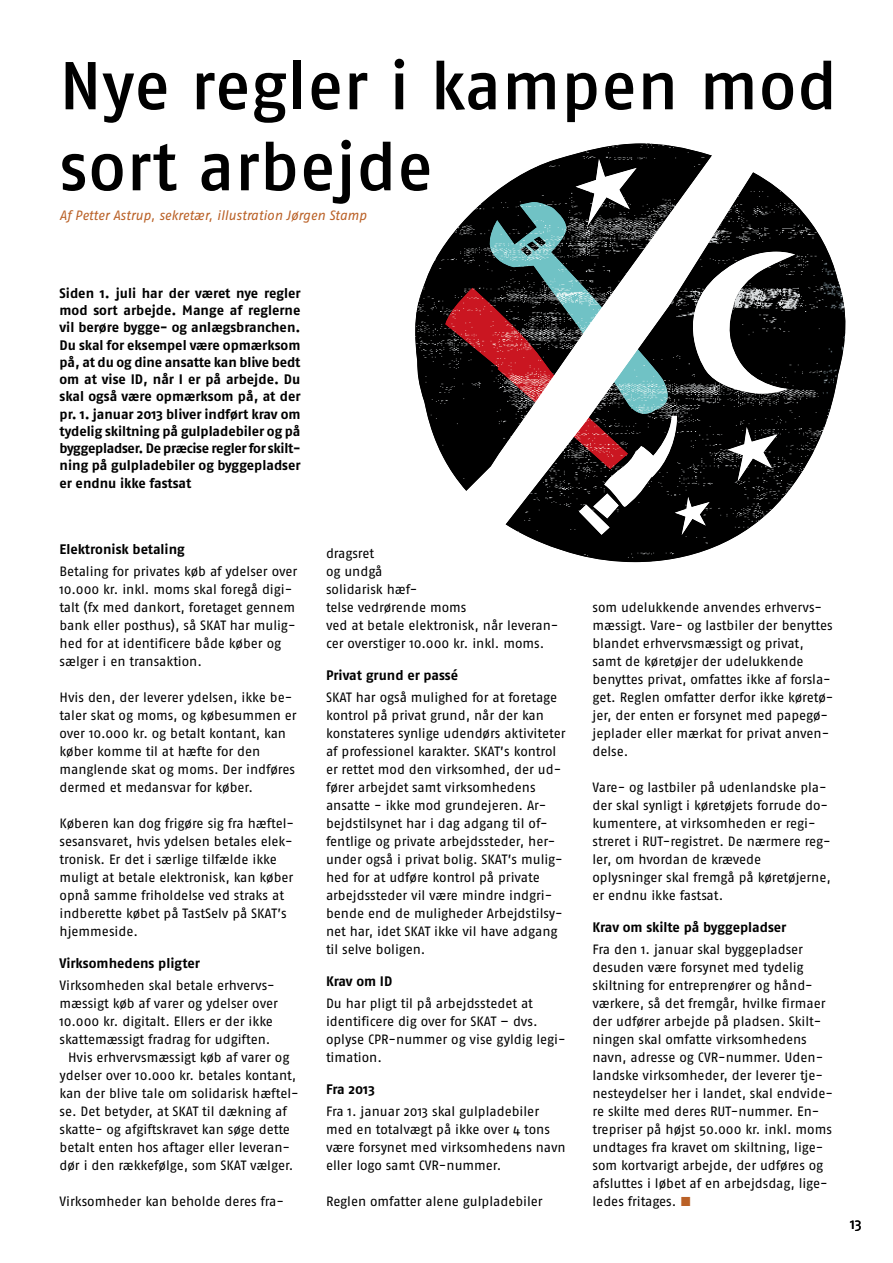
<style>
.page{position:relative;width:893px;height:1263px;background:#fff}
.page>*{position:absolute;margin:0;border:0;box-sizing:border-box;transform-origin:0 0}
.overskrift{font:67.5px/81px "Fago No Med";letter-spacing:.01em;color:#000}
.t1{font:15px "Fago No";color:#000}
.brød_mellem_rubrik{font:700 13.8px/17.2px "Fago No";letter-spacing:-.005em;color:#000;text-align:justify}
.brød_først{font:13.5px/18px "Fago No";letter-spacing:-.005em;color:#000}
.brød{font:13.5px/18px "Fago No";letter-spacing:-.005em;color:#000}
.FORFATTER{font:italic 13.5px "Fago No";letter-spacing:-.005em;color:#ba6127}
.s1{font-family:"Fago No Bold Expert";font-size:12.75px;color:#ba6127}
</style>
<div class="page">
<img style="left:415px;top:310px;width:299px;height:252px">
<img style="left:417px;top:204px;width:406px;height:340px">
<svg style="left:445px;top:178px;width:350px;height:357px"></svg>
<img style="left:452px;top:143px;width:312px;height:404px">
<img style="left:823px;top:241px;width:5px;height:190px">
<img style="left:823px;top:247px;width:23px;height:172px">
<p class="overskrift" style="left:60px;top:44px;width:779px">Nye regler i kampen mod sort arbejde</p>
<p class="FORFATTER" style="left:60px;top:208px;width:309px">Af Petter Astrup, sekretær, illustration Jørgen Stamp</p>
<p class="brød_mellem_rubrik" style="left:60px;top:284px;width:243px">Siden 1. juli har der været nye regler mod sort arbejde. Mange af reglerne vil berøre bygge- og anlægsbranchen.<br>Du skal for eksempel være opmærksom på, at du og dine ansatte kan blive bedt om at vise ID, når I er på arbejde. Du skal også være opmærksom på, at der pr. 1. januar 2013 bliver indført krav om tydelig skiltning på gulpladebiler og på byggepladser. De præcise regler for skilt&shy;ning på gulpladebiler og byggepladser er endnu ikke fastsat</p>
<p class="brød_mellem_rubrik" style="left:60px;top:540px;width:127px">Elektronisk betaling</p>
<p class="brød_først" style="left:60px;top:562px;width:239px">Betaling for privates køb af ydelser over 10.000 kr. inkl. moms skal foregå digi&shy;talt (fx med dankort, foretaget gennem bank eller posthus), så SKAT har mulig&shy;hed for at identificere både køber og sælger i en transaktion.</p>
<p class="brød_først" style="left:60px;top:688px;width:239px">Hvis den, der leverer ydelsen, ikke be&shy;taler skat og moms, og købesummen er over 10.000 kr. og betalt kontant, kan køber komme til at hæfte for den manglende skat og moms. Der indføres dermed et medansvar for køber.</p>
<p class="brød_først" style="left:60px;top:814px;width:236px">Køberen kan dog frigøre sig fra hæftel&shy;sesansvaret, hvis ydelsen betales elek&shy;tronisk. Er det i særlige tilfælde ikke muligt at betale elektronisk, kan køber opnå samme friholdelse ved straks at indberette købet på TastSelv på SKAT’s hjemmeside.</p>
<p class="brød_mellem_rubrik" style="left:60px;top:954px;width:142px">Virksomhedens pligter</p>
<p class="brød_først" style="left:60px;top:976px;width:220px">Virksomheden skal betale erhvervs&shy;mæssigt køb af varer og ydelser over 10.000 kr. digitalt. Ellers er der ikke skattemæssigt fradrag for udgiften.</p>
<p class="brød" style="left:60px;top:1048px;width:241px;text-indent:9px">Hvis erhvervsmæssigt køb af varer og ydelser over 10.000 kr. betales kontant, kan der blive tale om solidarisk hæftel&shy;se. Det betyder, at SKAT til dækning af skatte- og afgiftskravet kan søge dette betalt enten hos aftager eller leveran&shy;dør i den rækkefølge, som SKAT vælger.</p>
<p class="brød_først" style="left:60px;top:1192px;width:226px">Virksomheder kan beholde deres fra-</p>
<p class="brød_først" style="left:326px;top:544px;width:234px">dragsret<br>og undgå<br>solidarisk hæf-<br>telse vedrørende moms<br>ved at betale elektronisk, når leveran&shy;cer overstiger 10.000 kr. inkl. moms.</p>
<p class="brød_mellem_rubrik" style="left:326px;top:666px;width:134px">Privat grund er passé</p>
<p class="brød_først" style="left:326px;top:688px;width:241px">SKAT har også mulighed for at foretage kontrol på privat grund, når der kan konstateres synlige udendørs aktiviteter af professionel karakter. SKAT’s kontrol er rettet mod den virksomhed, der ud&shy;fører arbejdet samt virksomhedens ansatte - ikke mod grundejeren. Ar&shy;bejdstilsynet har i dag adgang til of&shy;fentlige og private arbejdssteder, her&shy;under også i privat bolig. SKAT’s mulig&shy;hed for at udføre kontrol på private arbejdssteder vil være mindre indgri&shy;bende end de muligheder Arbejdstilsy&shy;net har, idet SKAT ikke vil have adgang til selve boligen.</p>
<p class="brød_mellem_rubrik" style="left:326px;top:972px;width:68px">Krav om ID</p>
<p class="brød_først" style="left:326px;top:994px;width:241px">Du har pligt til på arbejdsstedet at identificere dig over for SKAT – dvs. oplyse CPR-nummer og vise gyldig legi&shy;timation.</p>
<p class="brød_mellem_rubrik" style="left:326px;top:1080px;width:50px">Fra 2013</p>
<p class="brød_først" style="left:326px;top:1102px;width:241px">Fra 1. januar 2013 skal gulpladebiler med en totalvægt på ikke over 4 tons være forsynet med virksomhedens navn eller logo samt CVR-nummer.</p>
<p class="brød_først" style="left:326px;top:1192px;width:218px">Reglen omfatter alene gulpladebiler</p>
<p class="brød_først" style="left:592px;top:598px;width:242px">som udelukkende anvendes erhvervs&shy;mæssigt. Vare- og lastbiler der benyttes blandet erhvervsmæssigt og privat, samt de køretøjer der udelukkende benyttes privat, omfattes ikke af forsla&shy;get. Reglen omfatter derfor ikke køretø&shy;jer, der enten er forsynet med papegø&shy;jeplader eller mærkat for privat anven&shy;delse.</p>
<p class="brød_først" style="left:592px;top:778px;width:240px">Vare- og lastbiler på udenlandske pla&shy;der skal synligt i køretøjets forrude do&shy;kumentere, at virksomheden er regi&shy;streret i RUT-registret. De nærmere reg&shy;ler, om hvordan de krævede oplysninger skal fremgå på køretøjerne, er endnu ikke fastsat.</p>
<p class="brød_mellem_rubrik" style="left:592px;top:918px;width:195px">Krav om skilte på byggepladser</p>
<p class="brød_først" style="left:592px;top:940px;width:242px">Fra den 1. januar skal byggepladser desuden være forsynet med tydelig skiltning for entreprenører og hånd&shy;værkere, så det fremgår, hvilke firmaer der udfører arbejde på pladsen. Skilt&shy;ningen skal omfatte virksomhedens navn, adresse og CVR-nummer. Uden&shy;landske virksomheder, der leverer tje&shy;nesteydelser her i landet, skal endvide&shy;re skilte med deres RUT-nummer. En&shy;trepriser på højst 50.000 kr. inkl. moms undtages fra kravet om skiltning, lige&shy;som kortvarigt arbejde, der udføres og afsluttes i løbet af en arbejdsdag, lige&shy;ledes fritages. <span class="s1">2</span></p>
<p class="t1" style="left:850px;top:1216px;width:13px">13</p>
</div>
